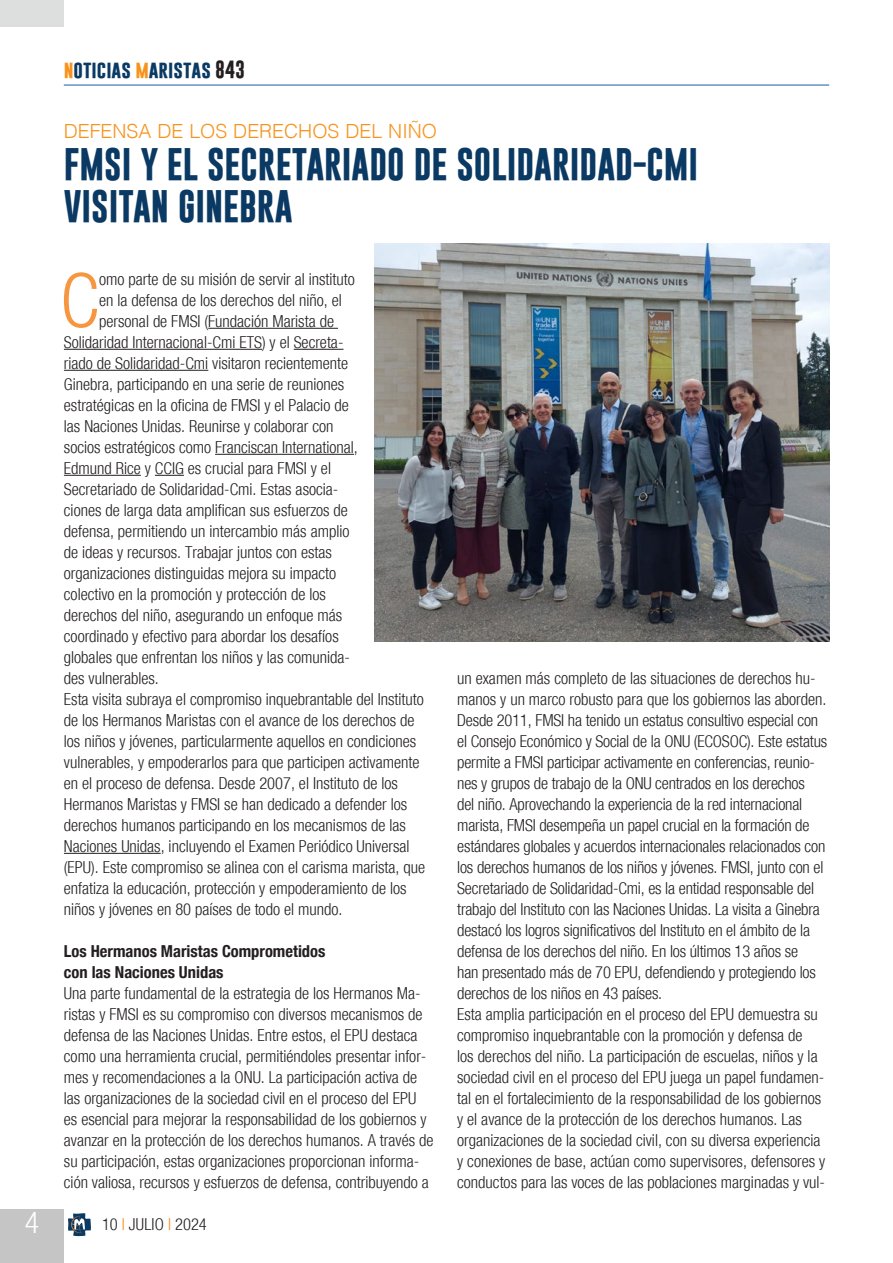
<style>
.page{position:relative;width:893px;height:1263px;background:#fff}
.page>*{position:absolute;margin:0;border:0;box-sizing:border-box;transform-origin:0 0}
.Testo_normal{font:300 condensed 75.3px "Helvetica Neue";color:#f79641}
.Titolo{font:700 33px "Gobold";color:#0a3963}
.t1{font:300 condensed 30px "Helvetica Neue";color:#fff}
.Titolo-2{font:300 19.5px "Helvetica";color:#f7931d}
.t2{font:700 18px "Gobold";color:#0a3963}
.Testo_normal-2{font:300 condensed 16.5px/21px "Helvetica Neue";color:#231f20}
.Testo_normal-3{font:700 condensed 16.5px "Helvetica Neue";color:#231f20}
.s1{color:#f7931d}
.s2{color:#231f20}
</style>
<div class="page">
<div style="left:0;top:1209px;width:64px;height:54px;background:#c4c5c4"></div>
<hr style="left:64px;top:85px;width:765px;height:1px;background:#175d9e">
<svg style="left:68px;top:1213px;width:23px;height:23px"></svg>
<div style="left:0;top:0;width:64px;height:27px;background:#dddede"></div>
<hr style="left:208px;top:328px;width:130px;height:1px;background:#231f20">
<hr style="left:64px;top:349px;width:198px;height:1px;background:#231f20">
<hr style="left:294px;top:349px;width:49px;height:1px;background:#231f20">
<hr style="left:64px;top:370px;width:144px;height:1px;background:#231f20">
<hr style="left:215px;top:454px;width:139px;height:1px;background:#231f20">
<hr style="left:64px;top:475px;width:77px;height:1px;background:#231f20">
<svg style="left:155px;top:475px;width:29px;height:1px"></svg>
<hr style="left:64px;top:853px;width:97px;height:1px;background:#231f20">
<img style="left:374px;top:243px;width:455px;height:398px">
<h3 class="t1" style="left:25px;top:1205px;width:16px">4</h3>
<p class="t2" style="left:64px;top:57px;width:183px"><span class="s1">n</span>oticias <span class="s1">m</span>aristas <span class="s2">843</span></p>
<p class="Titolo-2" style="left:64px;top:114px;width:375px">DEFENSA DE LOS DERECHOS DEL NIÑO</p>
<p class="Titolo" style="left:64px;top:143px;width:636px">FMSI Y EL SECRETARIADO DE SOLIDARIDAD-CMI</p>
<p class="Titolo" style="left:64px;top:185px;width:230px">VISITAN GINEBRA</p>
<p class="Testo_normal" style="left:60px;top:257px;width:41px">C</p>
<p class="Testo_normal-2" style="left:99px;top:269px;width:257px">omo parte de su misión de servir al instituto</p>
<p class="Testo_normal-2" style="left:99px;top:290px;width:244px">en la defensa de los derechos del niño, el</p>
<p class="Testo_normal-2" style="left:99px;top:311px;width:236px">personal de FMSI (Fundación Marista de</p>
<p class="Testo_normal-2" style="left:64px;top:332px;width:281px">Solidaridad Internacional-Cmi ETS) y el Secreta-</p>
<p class="Testo_normal-2" style="left:64px;top:353px;width:286px">riado de Solidaridad-Cmi visitaron recientemente</p>
<p class="Testo_normal-2" style="left:64px;top:374px;width:282px">Ginebra, participando en una serie de reuniones</p>
<p class="Testo_normal-2" style="left:64px;top:395px;width:286px">estratégicas en la oficina de FMSI y el Palacio de</p>
<p class="Testo_normal-2" style="left:64px;top:416px;width:271px">las Naciones Unidas. Reunirse y colaborar con</p>
<p class="Testo_normal-2" style="left:64px;top:437px;width:296px">socios estratégicos como Franciscan International,</p>
<p class="Testo_normal-2" style="left:64px;top:458px;width:269px">Edmund Rice y CCIG es crucial para FMSI y el</p>
<p class="Testo_normal-2" style="left:64px;top:479px;width:276px">Secretariado de Solidaridad-Cmi. Estas asocia-</p>
<p class="Testo_normal-2" style="left:64px;top:500px;width:285px">ciones de larga data amplifican sus esfuerzos de</p>
<p class="Testo_normal-2" style="left:64px;top:521px;width:287px">defensa, permitiendo un intercambio más amplio</p>
<p class="Testo_normal-2" style="left:64px;top:542px;width:270px">de ideas y recursos. Trabajar juntos con estas</p>
<p class="Testo_normal-2" style="left:64px;top:563px;width:274px">organizaciones distinguidas mejora su impacto</p>
<p class="Testo_normal-2" style="left:64px;top:584px;width:263px">colectivo en la promoción y protección de los</p>
<p class="Testo_normal-2" style="left:64px;top:605px;width:280px">derechos del niño, asegurando un enfoque más</p>
<p class="Testo_normal-2" style="left:64px;top:626px;width:276px">coordinado y efectivo para abordar los desafíos</p>
<p class="Testo_normal-2" style="left:64px;top:647px;width:288px">globales que enfrentan los niños y las comunida-</p>
<p class="Testo_normal-2" style="left:64px;top:668px;width:96px">des vulnerables.</p>
<p class="Testo_normal-2" style="left:64px;top:689px;width:363px">Esta visita subraya el compromiso inquebrantable del Instituto de los Hermanos Maristas con el avance de los derechos de los niños y jóvenes, particularmente aquellos en condiciones vulnerables, y empoderarlos para que participen activamente en el proceso de defensa. Desde 2007, el Instituto de los Hermanos Maristas y FMSI se han dedicado a defender los derechos humanos participando en los mecanismos de las Naciones Unidas, incluyendo el Examen Periódico Universal (EPU). Este compromiso se alinea con el carisma marista, que enfatiza la educación, protección y empoderamiento de los niños y jóvenes en 80 países de todo el mundo.</p>
<p class="Testo_normal-3" style="left:64px;top:937px;width:263px">Los Hermanos Maristas Comprometidos</p>
<p class="Testo_normal-3" style="left:64px;top:958px;width:161px">con las Naciones Unidas</p>
<p class="Testo_normal-2" style="left:64px;top:983px;width:371px">Una parte fundamental de la estrategia de los Hermanos Ma&shy;ristas y FMSI es su compromiso con diversos mecanismos de defensa de las Naciones Unidas. Entre estos, el EPU destaca como una herramienta crucial, permitiéndoles presentar infor&shy;mes y recomendaciones a la ONU. La participación activa de las organizaciones de la sociedad civil en el proceso del EPU es esencial para mejorar la responsabilidad de los gobiernos y avanzar en la protección de los derechos humanos. A través de su participación, estas organizaciones proporcionan informa&shy;ción valiosa, recursos y esfuerzos de defensa, contribuyendo a</p>
<p class="Testo_normal-2" style="left:102px;top:1214px;width:106px">10 <span class="s1">I</span> JULIO <span class="s1">I</span> 2024</p>
<p class="Testo_normal-2" style="left:457px;top:668px;width:371px">un examen más completo de las situaciones de derechos hu&shy;manos y un marco robusto para que los gobiernos las aborden.</p>
<p class="Testo_normal-2" style="left:457px;top:710px;width:372px">Desde 2011, FMSI ha tenido un estatus consultivo especial con el Consejo Económico y Social de la ONU (ECOSOC). Este estatus permite a FMSI participar activamente en conferencias, reunio&shy;nes y grupos de trabajo de la ONU centrados en los derechos<br>del niño. Aprovechando la experiencia de la red internacional marista, FMSI desempeña un papel crucial en la formación de estándares globales y acuerdos internacionales relacionados con los derechos humanos de los niños y jóvenes. FMSI, junto con el Secretariado de Solidaridad-Cmi, es la entidad responsable del trabajo del Instituto con las Naciones Unidas. La visita a Ginebra destacó los logros significativos del Instituto en el ámbito de la defensa de los derechos del niño. En los últimos 13 años se<br>han presentado más de 70 EPU, defendiendo y protegiendo los derechos de los niños en 43 países.</p>
<p class="Testo_normal-2" style="left:457px;top:1004px;width:369px">Esta amplia participación en el proceso del EPU demuestra su compromiso inquebrantable con la promoción y defensa de<br>los derechos del niño. La participación de escuelas, niños y la sociedad civil en el proceso del EPU juega un papel fundamen&shy;tal en el fortalecimiento de la responsabilidad de los gobiernos y el avance de la protección de los derechos humanos. Las organizaciones de la sociedad civil, con su diversa experiencia y conexiones de base, actúan como supervisores, defensores y conductos para las voces de las poblaciones marginadas y vul-</p>
</div>
